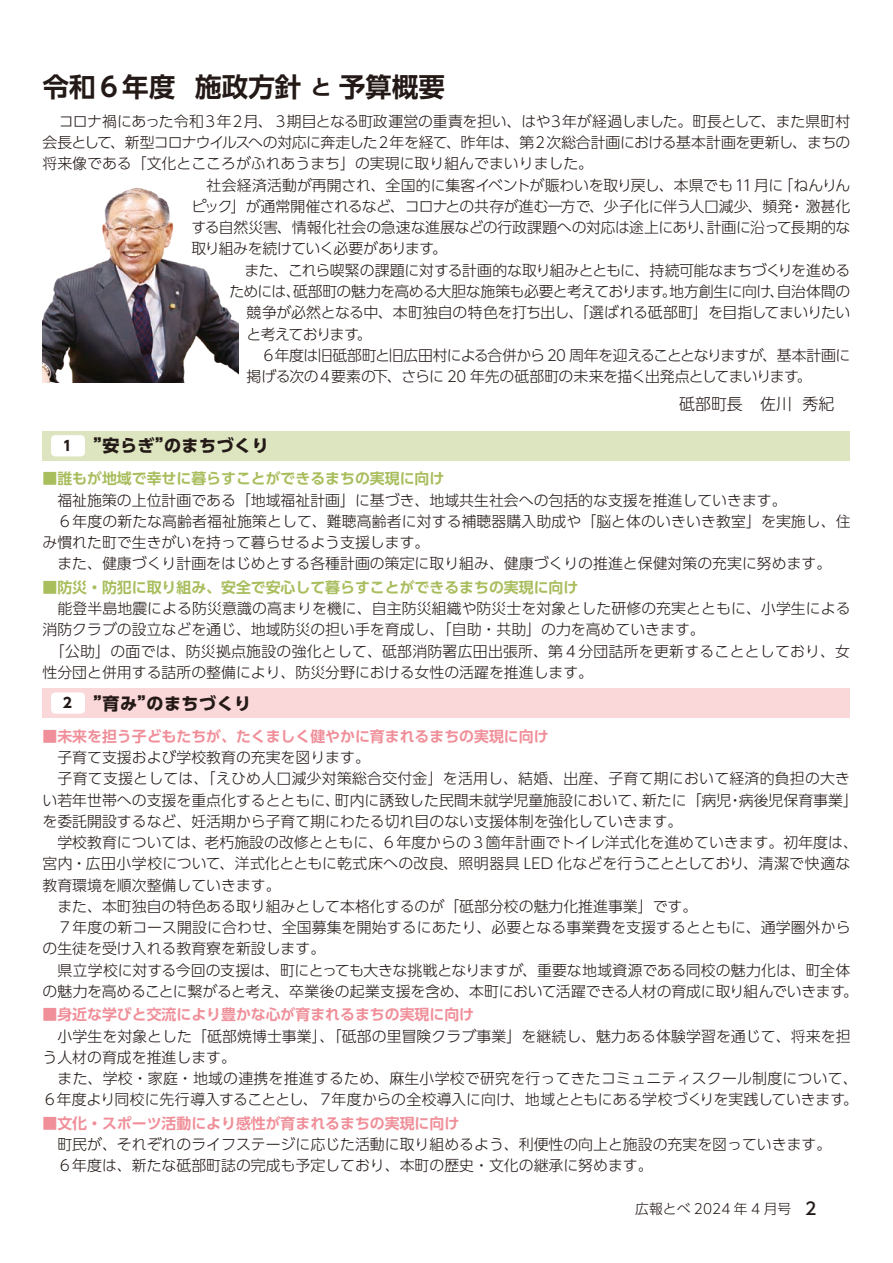
<style>
.page{position:relative;width:893px;height:1263px;background:#fff}
.page>*{position:absolute;margin:0;border:0;box-sizing:border-box;transform-origin:0 0}
.t1{font:700 26.55px "UD Shin Go Pro De";color:#231916}
.t2{font:700 21.3px "UD Shin Go Pro De";color:#231916}
.t3{font:700 16.95px "UD Shin Go Pro";letter-spacing:.03em;color:#231916}
.t4{font:500 16.95px "UD Shin Go Pro";color:#231916}
.t5{font:300 15.9px "UD Shin Go Pro";color:#231916}
.t6{font:300 14.85px/21.3px "UD Shin Go Pro";color:#231916}
.t7{font:300 14.85px/21.3px "UD Shin Go Pro";letter-spacing:-.03em;color:#231916}
.t8{font:300 14.85px/21.3px "UD Shin Go Pro";letter-spacing:-.02em;color:#231916}
.t9{font:700 14.85px "UD Shin Go Pro De";color:#f08f99}
.t10{font:300 14.85px "UD Shin Go Pro";letter-spacing:-.035em;color:#231916}
.t11{font:700 14.85px "UD Shin Go Pro De";color:#a8bd5c}
.t12{font:300 14.85px "UD Shin Go Pro";letter-spacing:-.045em;color:#231916}
.t13{font:300 14.85px "UD Shin Go Pro";letter-spacing:-.04em;color:#231916}
.t14{font:300 13.8px "UD Shin Go Pro";color:#231916}
.t15{font:700 13.8px "UD Shin Go Pro";color:#231916}
</style>
<div class="page">
<img style="left:43px;top:187px;width:195px;height:196px">
<div style="left:43px;top:431px;width:807px;height:30px;background:#dde5c0"></div>
<div style="left:51px;top:435px;width:34px;height:21px;background:#fff;border-radius:4px"></div>
<div style="left:43px;top:688px;width:807px;height:30px;background:#fad7d8"></div>
<div style="left:51px;top:692px;width:34px;height:22px;background:#fff;border-radius:4px"></div>
<h1 class="t1" style="left:43px;top:66px;width:134px">令和６年度</h1>
<h1 class="t1" style="left:195px;top:66px;width:108px">施政方針</h1>
<h2 class="t2" style="left:310px;top:70px;width:23px">と</h2>
<h1 class="t1" style="left:339px;top:66px;width:108px">予算概要</h1>
<p class="t10" style="left:548px;top:110px;width:304px">３年が経過しました。町長として、また県町村</p>
<p class="t7" style="left:59px;top:111px;width:493px">コロナ禍にあった令和３年２月、３期目となる町政運営の重責を担い、はや</p>
<p class="t10" style="left:43px;top:130px;width:809px">会長として、新型コロナウイルスへの対応に奔走した２年を経て、昨年は、第２次総合計画における基本計画を更新し、まちの</p>
<p class="t6" style="left:43px;top:153px;width:552px">将来像である「文化とこころがふれあうまち」の実現に取り組んでまいりました。</p>
<p class="t6" style="left:778px;top:174px;width:74px">「ねんりん</p>
<p class="t6" style="left:191px;top:174px;width:594px">　社会経済活動が再開され、全国的に集客イベントが賑わいを取り戻し、本県でも11 月に</p>
<p class="t8" style="left:191px;top:195px;width:661px">ピック」が通常開催されるなど、コロナとの共存が進む一方で、少子化に伴う人口減少、頻発<br>する自然災害、情報化社会の急速な進展などの行政課題への対応は途上にあり計画に沿って長期的な</p>
<p class="t6" style="left:790px;top:195px;width:62px">・激甚化</p>
<p class="t6" style="left:699px;top:216px;width:16px">、</p>
<p class="t7" style="left:230px;top:238px;width:622px;text-indent:-38px">取り組みを続けていく必要があります<br>　また、これら喫緊の課題に対する計画的な取り組みとともに、持続可能なまちづくりを進めるためには砥部町の魅力を高める大胆な施策も必要と考えております地方創生に向け自治体間の</p>
<p class="t6" style="left:432px;top:238px;width:16px">。</p>
<p class="t6" style="left:662px;top:280px;width:16px">。</p>
<p class="t6" style="left:286px;top:280px;width:16px">、</p>
<p class="t8" style="left:247px;top:301px;width:605px">競争が必然となる中、本町独自の特色を打ち出し、「選ばれる砥部町」を目指してまいりたい</p>
<p class="t6" style="left:357px;top:323px;width:16px">。</p>
<p class="t6" style="left:769px;top:280px;width:16px">、</p>
<p class="t12" style="left:247px;top:322px;width:114px">と考えております</p>
<p class="t12" style="left:247px;top:343px;width:605px">　６年度は旧砥部町と旧広田村による合併から 20 周年を迎えることとなりますが、基本計画に</p>
<p class="t6" style="left:797px;top:365px;width:16px">。</p>
<p class="t13" style="left:247px;top:364px;width:554px">掲げる次の４要素の下、さらに 20 年先の砥部町の未来を描く出発点としてまいります</p>
<p class="t15" style="left:61px;top:434px;width:15px">１</p>
<p class="t3" style="left:103px;top:432px;width:71px">安らぎ”</p>
<p class="t3" style="left:164px;top:432px;width:106px">のまちづくり</p>
<p class="t3" style="left:94px;top:432px;width:19px">”</p>
<p class="t5" style="left:679px;top:391px;width:65px">砥部町長</p>
<p class="t5" style="left:760px;top:391px;width:33px">佐川</p>
<p class="t5" style="left:803px;top:391px;width:33px">秀紀</p>
<p class="t11" style="left:43px;top:467px;width:403px">■誰もが地域で幸せに暮らすことができるまちの実現に向け</p>
<p class="t6" style="left:43px;top:489px;width:810px">　福祉施策の上位計画である「地域福祉計画」に基づき、地域共生社会への包括的な支援を推進していきます。<br>　６年度の新たな高齢者福祉施策として、難聴高齢者に対する補聴器購入助成や「脳と体のいきいき教室」を実施し、住み慣れた町で生きがいを持って暮らせるよう支援します。<br>　また、健康づくり計画をはじめとする各種計画の策定に取り組み、健康づくりの推進と保健対策の充実に努めます。</p>
<p class="t11" style="left:43px;top:575px;width:537px">■防災・防犯に取り組み、安全で安心して暮らすことができるまちの実現に向け</p>
<p class="t6" style="left:43px;top:597px;width:810px">　能登半島地震による防災意識の高まりを機に、自主防災組織や防災士を対象とした研修の充実とともに、小学生による消防クラブの設立などを通じ、地域防災の担い手を育成し、「自助・共助」の力を高めていきます。<br>　「公助」の面では、防災拠点施設の強化として、砥部消防署広田出張所、第４分団詰所を更新することとしており、女性分団と併用する詰所の整備により、防災分野における女性の活躍を推進します。</p>
<p class="t15" style="left:61px;top:692px;width:15px">２</p>
<p class="t3" style="left:147px;top:689px;width:106px">のまちづくり</p>
<p class="t3" style="left:94px;top:689px;width:19px">”</p>
<p class="t3" style="left:103px;top:689px;width:54px">育み”</p>
<p class="t9" style="left:43px;top:724px;width:507px">■未来を担う子どもたちが、たくましく健やかに育まれるまちの実現に向け</p>
<p class="t6" style="left:43px;top:746px;width:329px">　子育て支援および学校教育の充実を図ります。</p>
<p class="t6" style="left:43px;top:767px;width:809px">　子育て支援としては、「えひめ人口減少対策総合交付金」を活用し、結婚、出産、子育て期において経済的負担の大き</p>
<p class="t6" style="left:739px;top:789px;width:121px">病後児保育事業「</p>
<p class="t6" style="left:642px;top:789px;width:91px">新たに「病児</p>
<p class="t6" style="left:335px;top:789px;width:314px">町内に誘致した民間未就学児童施設において、</p>
<p class="t6" style="left:43px;top:789px;width:299px">い若年世帯への支援を重点化するとともに、</p>
<p class="t6" style="left:43px;top:810px;width:641px">を委託開設するなど、妊活期から子育て期にわたる切れ目のない支援体制を強化していきます。</p>
<p class="t6" style="left:43px;top:831px;width:817px">　学校教育については、老朽施設の改修とともに、６年度からの３箇年計画でトイレ洋式化を進めていきます。初年度は、</p>
<p class="t6" style="left:43px;top:852px;width:809px">宮内・広田小学校について、洋式化とともに乾式床への改良、照明器具 LED 化などを行うこととしており、清潔で快適な</p>
<p class="t6" style="left:43px;top:874px;width:240px">教育環境を順次整備していきます。</p>
<p class="t6" style="left:43px;top:895px;width:656px">　また、本町独自の特色ある取り組みとして本格化するのが「砥部分校の魅力化推進事業」です。</p>
<p class="t6" style="left:43px;top:916px;width:810px">　７年度の新コース開設に合わせ、全国募集を開始するにあたり、必要となる事業費を支援するとともに、通学圏外から</p>
<p class="t6" style="left:43px;top:937px;width:284px">の生徒を受け入れる教育寮を新設します。</p>
<p class="t6" style="left:43px;top:959px;width:809px">　県立学校に対する今回の支援は、町にとっても大きな挑戦となりますが、重要な地域資源である同校の魅力化は、町全体</p>
<p class="t6" style="left:843px;top:980px;width:16px">。</p>
<p class="t6" style="left:728px;top:789px;width:16px">・</p>
<p class="t6" style="left:43px;top:980px;width:804px">の魅力を高めることに繋がると考え、卒業後の起業支援を含め、本町において活躍できる人材の育成に取り組んでいきます</p>
<p class="t9" style="left:43px;top:1003px;width:433px">■身近な学びと交流により豊かな心が育まれるまちの実現に向け</p>
<p class="t6" style="left:43px;top:1025px;width:810px">　小学生を対象とした「砥部焼博士事業」、「砥部の里冒険クラブ事業」を継続し、魅力ある体験学習を通じて、将来を担</p>
<p class="t6" style="left:43px;top:1046px;width:195px">う人材の育成を推進します。</p>
<p class="t6" style="left:43px;top:1067px;width:817px">　また、学校・家庭・地域の連携を推進するため、麻生小学校で研究を行ってきたコミュニティスクール制度について、</p>
<p class="t6" style="left:843px;top:1088px;width:16px">。</p>
<p class="t6" style="left:43px;top:1088px;width:804px">６年度より同校に先行導入することとし、７年度からの全校導入に向け、地域とともにある学校づくりを実践していきます</p>
<p class="t9" style="left:43px;top:1111px;width:418px">■文化・スポーツ活動により感性が育まれるまちの実現に向け</p>
<p class="t6" style="left:43px;top:1133px;width:790px">　町民が、それぞれのライフステージに応じた活動に取り組めるよう、利便性の向上と施設の充実を図っていきます。　６年度は、新たな砥部町誌の完成も予定しており、本町の歴史・文化の継承に努めます。</p>
<p class="t14" style="left:635px;top:1197px;width:158px">広報とべ 2024 年 4 月号</p>
<p class="t4" style="left:805px;top:1194px;width:13px">2</p>
</div>
